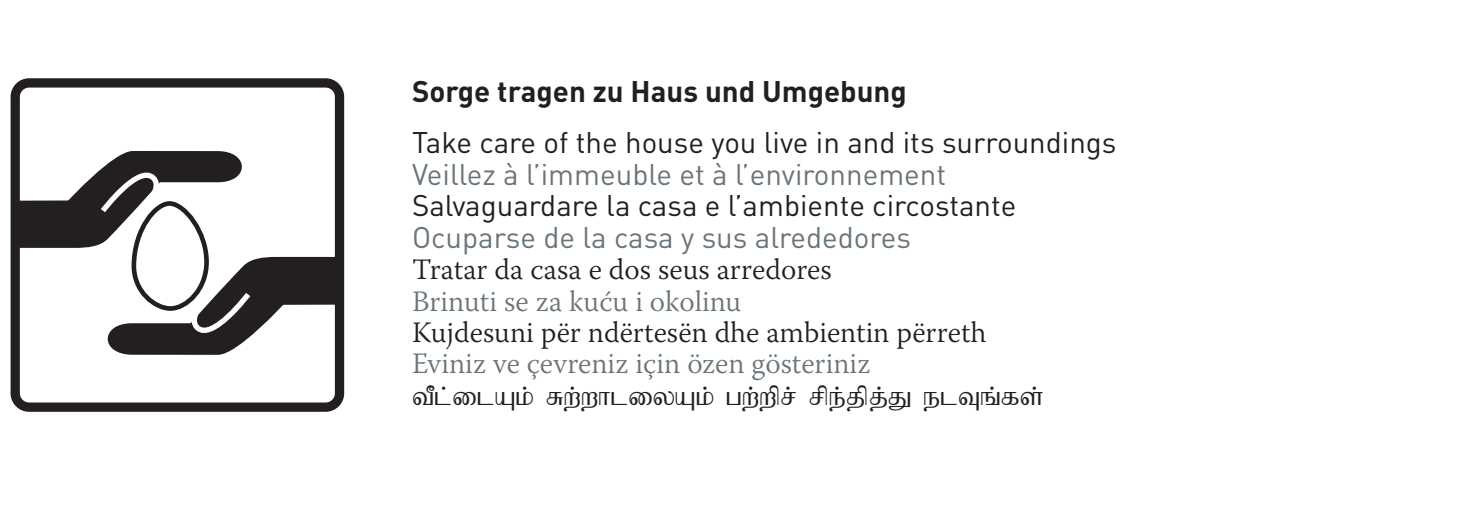
<style>
.page{position:relative;width:1474px;height:521px;background:#fff}
.page>*{position:absolute;margin:0;border:0;box-sizing:border-box;transform-origin:0 0}
.t1{font:29.4px "DIN";color:#231f20}
.t2{font:300 29.4px "Warnock Pro";color:#231f20}
.t3{font:29.4px "DIN";color:#6a747b}
.t4{font:300 29.4px "Warnock Pro";color:#6a747b}
.t5{font:29.4px "Sulogini ACI";color:#231f20}
.t6{font:700 29.4px "DIN";color:#231f20}
</style>
<div class="page">
<div style="left:11px;top:78px;width:333px;height:334px;border:9px solid #231f20;border-radius:14px"></div>
<svg style="left:15px;top:150px;width:324px;height:206px"></svg>
<p class="t6" style="left:412px;top:72px;width:496px">Sorge tragen zu Haus und Umgebung</p>
<p class="t1" style="left:412px;top:124px;width:706px">Take care of the house you live in and its surroundings</p>
<p class="t3" style="left:412px;top:156px;width:536px">Veillez à l’immeuble et à l’environnement</p>
<p class="t1" style="left:412px;top:187px;width:606px">Salvaguardare la casa e l’ambiente circostante</p>
<p class="t3" style="left:412px;top:219px;width:500px">Ocuparse de la casa y sus alrededores</p>
<p class="t2" style="left:412px;top:252px;width:421px">Tratar da casa e dos seus arredores</p>
<p class="t4" style="left:412px;top:283px;width:331px">Brinuti se za kuću i okolinu</p>
<p class="t2" style="left:412px;top:315px;width:576px">Kujdesuni për ndërtesën dhe ambientin përreth</p>
<p class="t4" style="left:412px;top:346px;width:460px">Eviniz ve çevreniz için özen gösteriniz</p>
<p class="t5" style="left:412px;top:383px;width:632px">TPLÖILAKÖ RWÖWHLIYAKÖ GWÖWPRÖ RPEÖJPJÖJ ELTQÖFSÖ</p>
</div>
